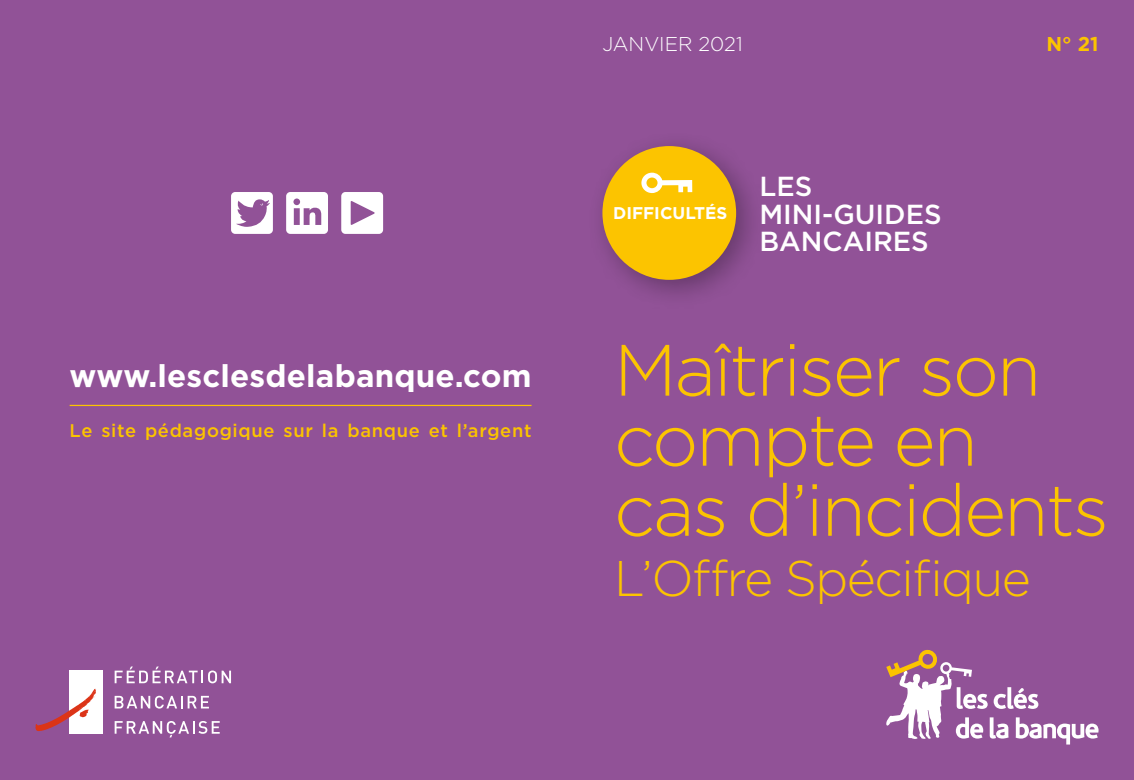
<style>
.page{position:relative;width:1134px;height:780px;background:#915297}
.page>*{position:absolute;margin:0;border:0;box-sizing:border-box;transform-origin:0 0}
.H1-Titre_guide{font:300 72.5px/70px "Gotham";letter-spacing:-.03em;color:#fcc400}
.H1-Titre_guide-2{font:300 50px "Gotham";letter-spacing:-.03em;color:#fcc400}
.URL{font:700 31.25px "Gotham";letter-spacing:.005em;color:#fff}
.H3_-_mini-guides{font:500 27.5px "Gotham";color:#fff}
.Date_parution{font:300 20px "Gotham";color:#fff}
.Numéro{font:700 20px "Gotham";color:#fcc400}
.Site_pédago{font:500 18.25px "Gotham";letter-spacing:.035em;color:#fcc400}
.H3_-_thème_guide{font:700 17px "Gotham";color:#fff}
</style>
<div class="page">
<svg style="left:886px;top:649px;width:212px;height:95px"></svg>
<div style="left:585px;top:129px;width:180px;height:180px;background:#000;opacity:.3"></div>
<div style="left:602px;top:146px;width:134px;height:134px;background:#fcc400;border-radius:50%"></div>
<svg style="left:641px;top:173px;width:51px;height:20px"></svg>
<hr style="left:70px;top:405px;width:461px;height:1px;background:#fcc400">
<svg style="left:115px;top:666px;width:116px;height:17px"></svg>
<svg style="left:115px;top:695px;width:94px;height:13px"></svg>
<svg style="left:115px;top:721px;width:105px;height:16px"></svg>
<div style="left:69px;top:670px;width:33px;height:63px;background:#fff"></div>
<svg style="left:35px;top:688px;width:61px;height:43px"></svg>
<svg style="left:231px;top:192px;width:42px;height:42px"></svg>
<svg style="left:286px;top:192px;width:42px;height:42px"></svg>
<svg style="left:341px;top:192px;width:42px;height:42px"></svg>
<p class="URL" style="left:70px;top:355px;width:463px">www.lesclesdelabanque.com</p>
<p class="Site_pédago" style="left:70px;top:418px;width:463px">Le site pédagogique sur la banque et l’argent</p>
<p class="Date_parution" style="left:602px;top:32px;width:142px">JANVIER 2021</p>
<p class="Numéro" style="left:1046px;top:31px;width:54px">N° 21</p>
<h3 class="H3_-_thème_guide" style="left:613px;top:202px;width:116px">DIFFICULTÉS</h3>
<h3 class="H3_-_mini-guides" style="left:759px;top:169px;width:54px">LES</h3>
<h3 class="H3_-_mini-guides" style="left:759px;top:196px;width:184px">MINI-GUIDES</h3>
<h3 class="H3_-_mini-guides" style="left:759px;top:224px;width:171px">BANCAIRES</h3>
<h1 class="H1-Titre_guide" style="left:614px;top:333px;width:496px">Maîtriser son compte en cas d’incidents</h1>
<h1 class="H1-Titre_guide-2" style="left:614px;top:546px;width:418px">L’Offre Spécifique</h1>
</div>
